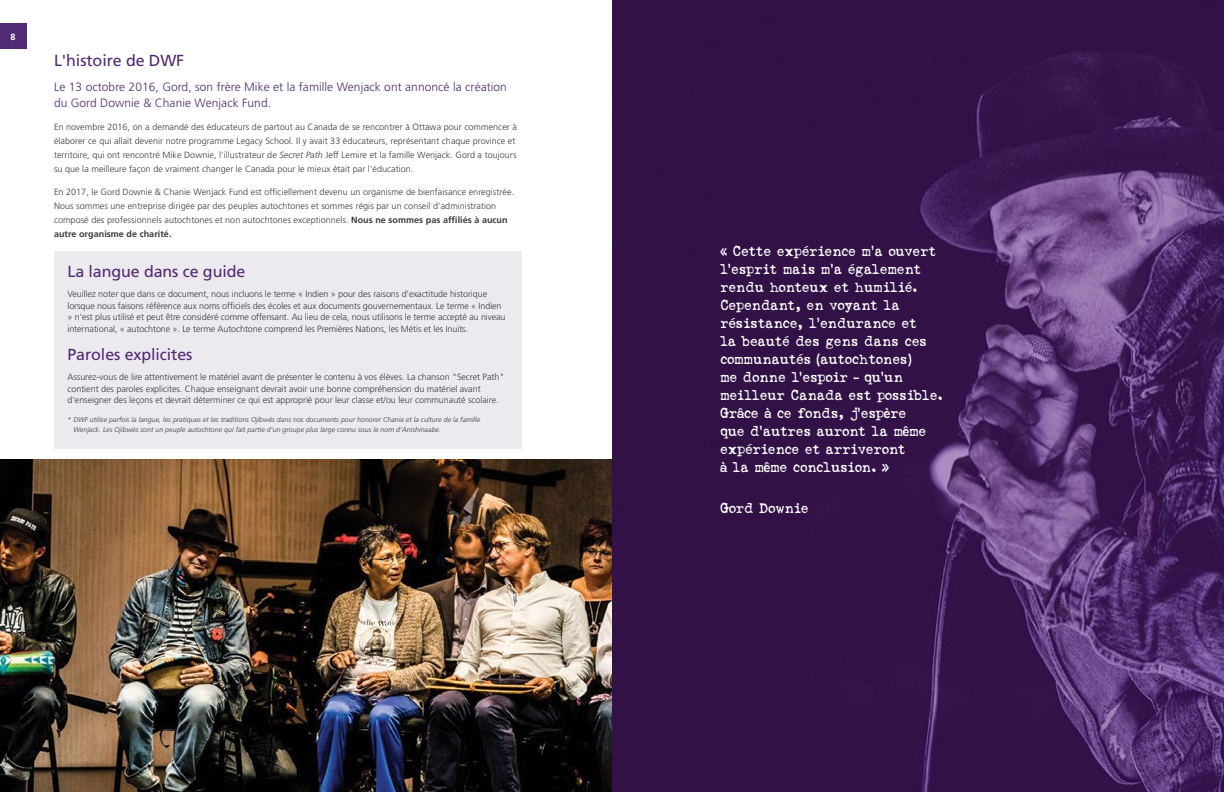
<style>
.page{position:relative;width:1224px;height:792px;background:#fff}
.page>*{position:absolute;margin:0;border:0;box-sizing:border-box;transform-origin:0 0}
.t1{font:16px "Frutiger";letter-spacing:-.005em;color:#502a74}
.t2{font:14px/18px "Love Letter TW";letter-spacing:-.025em;color:#fff}
.t3{font:300 12px/16px "Frutiger";letter-spacing:.005em;color:#502a74}
.t4{font:300 9px/14px "Frutiger";letter-spacing:-.005em;color:#3a3939}
.t5{font:700 9px "Frutiger";color:#fff}
.t6{font:italic 300 7px/10px "Frutiger";letter-spacing:.005em;color:#3a3939}
.s1{font-style:italic}
.s2{font-weight:700}
.s3{font-family:"AA Typewriter"}
</style>
<div class="page">
<img style="left:0;top:459px;width:612px;height:333px">
<img style="left:612px;top:0;width:612px;height:792px">
<div style="left:0;top:23px;width:27px;height:26px;background:#502a74"></div>
<div style="left:54px;top:251px;width:468px;height:198px;background:#ece9ef"></div>
<p class="t5" style="left:11px;top:32px;width:7px">8</p>
<h1 class="t1" style="left:54px;top:51px;width:132px">L'histoire de DWF</h1>
<h3 class="t3" style="left:54px;top:79px;width:454px">Le 13 octobre 2016, Gord, son frère Mike et la famille Wenjack ont annoncé la création du Gord Downie &amp; Chanie Wenjack Fund.</h3>
<p class="t4" style="left:54px;top:120px;width:464px">En novembre 2016, on a demandé des éducateurs de partout au Canada de se rencontrer à Ottawa pour commencer à élaborer ce qui allait devenir notre programme Legacy School. Il y avait 33 éducateurs, représentant chaque province et territoire, qui ont rencontré Mike Downie, l'illustrateur de <span class="s1">Secret Path</span> Jeff Lemire et la famille Wenjack. Gord a toujours su que la meilleure façon de vraiment changer le Canada pour le mieux était par l'éducation.</p>
<p class="t4" style="left:54px;top:185px;width:462px">En 2017, le Gord Downie &amp; Chanie Wenjack Fund est officiellement devenu un organisme de bienfaisance enregistrée.<br>Nous sommes une entreprise dirigée par des peuples autochtones et sommes régis par un conseil d'administration composé des professionnels autochtones et non autochtones exceptionnels. <span class="s2">Nous ne sommes pas affiliés à aucun autre organisme de charité.</span></p>
<h1 class="t1" style="left:68px;top:262px;width:179px">La langue dans ce guide</h1>
<p class="t4" style="left:68px;top:288px;width:440px;line-height:11.5px">Veuillez noter que dans ce document, nous incluons le terme « Indien » pour des raisons d'exactitude historique lorsque nous faisons référence aux noms officiels des écoles et aux documents gouvernementaux. Le terme « Indien » n'est plus utilisé et peut être considéré comme offensant. Au lieu de cela, nous utilisons le terme accepté au niveau international, « autochtone ». Le terme Autochtone comprend les Premières Nations, les Métis et les Inuits.</p>
<h1 class="t1" style="left:68px;top:345px;width:126px">Paroles explicites</h1>
<p class="t4" style="left:68px;top:371px;width:438px;line-height:11.5px">Assurez-vous de lire attentivement le matériel avant de présenter le contenu à vos élèves. La chanson "Secret Path" contient des paroles explicites. Chaque enseignant devrait avoir une bonne compréhension du matériel avant d'enseigner des leçons et devrait déterminer ce qui est approprié pour leur classe et/ou leur communauté scolaire.</p>
<p class="t6" style="left:73px;top:415px;width:408px;text-indent:-6px">* DWF utilise parfois la langue, les pratiques et les traditions Ojibwés dans nos documents pour honorer Chanie et la culture de la famille<br>Wenjack. Les Ojibwés sont un peuple autochtone qui fait partie d'un groupe plus large connu sous le nom d'Anishinaabe.</p>
<p class="t2" style="left:720px;top:243px;width:224px"><span class="s3">«</span> Cette expérience m'a ouvert l'esprit mais m'a également rendu honteux et humilié.<br>Cependant, en voyant la résistance, l'endurance et<br>la beauté des gens dans ces communautés (autochtones)<br>me donne l'espoir – qu'un meilleur Canada est possible.<br>Gr<span class="s3">â</span>ce <span class="s3">à</span> ce fonds, j'esp<span class="s3">è</span>re<br>que d'autres auront la m<span class="s3">ê</span>me expérience et arriveront<br><span class="s3">à</span> la m<span class="s3">ê</span>me conclusion. <span class="s3">»</span></p>
<h2 class="t2" style="left:720px;top:499px;width:90px">Gord Downie</h2>
</div>
